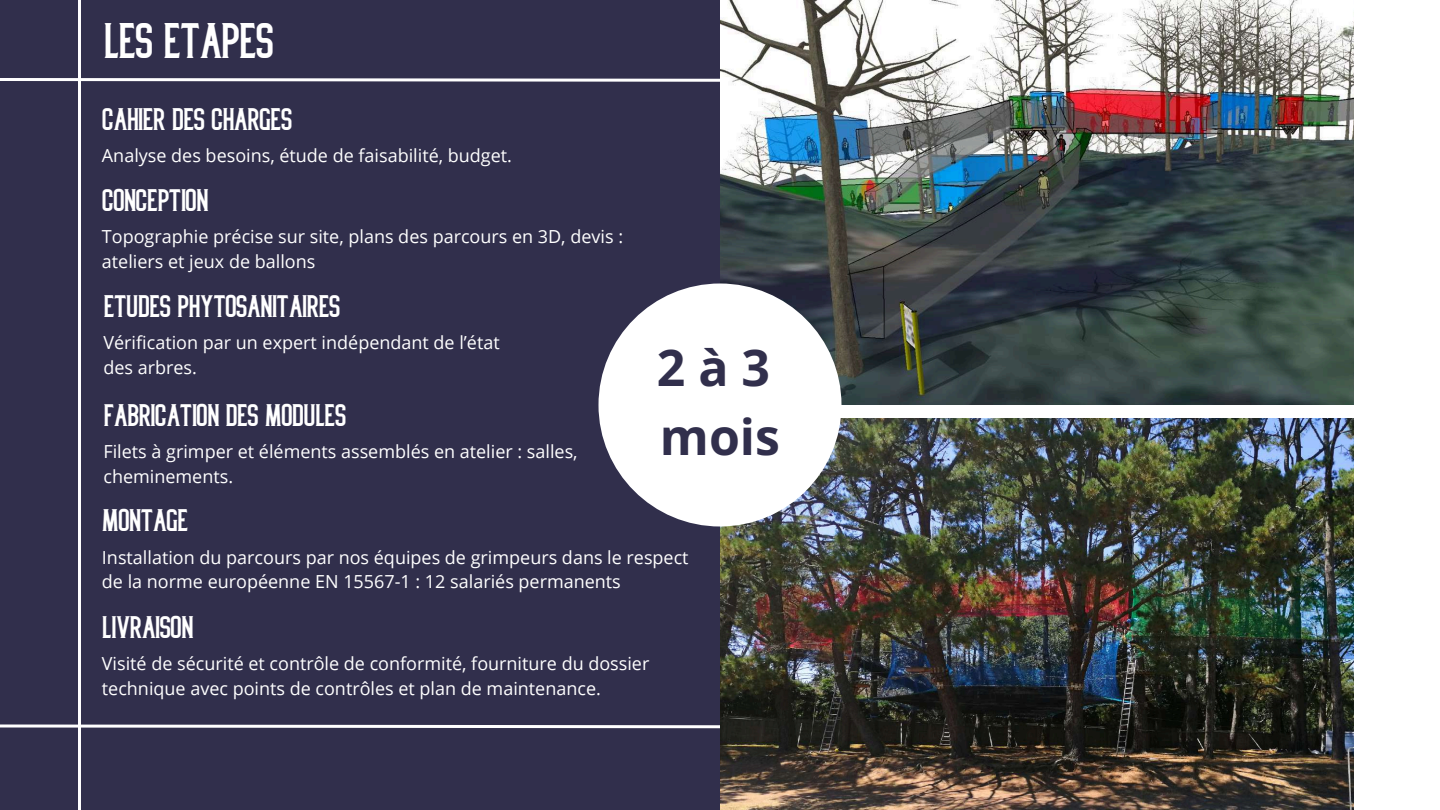
<style>
.page{position:relative;width:1440px;height:810px;background:#fff}
.page>*{position:absolute;margin:0;border:0;box-sizing:border-box;transform-origin:0 0}
.t1{font:700 50px/69px "Open Sans";color:#312f4c}
.t2{font:40px "High Life Lite";color:#fff}
.t3{font:25px "High Life Lite";color:#fff}
.t4{font:18px/24.8px "Open Sans";color:#fff}
</style>
<div class="page">
<img style="left:720px;top:0;width:634px;height:405px">
<img style="left:720px;top:418px;width:634px;height:392px">
<div style="left:0;top:0;width:720px;height:810px;background:#312f4c"></div>
<svg style="left:0;top:76px;width:1354px;height:8px"></svg>
<svg style="left:0;top:722px;width:1354px;height:9px"></svg>
<hr style="left:78px;top:0;width:3px;height:810px;background:#fff">
<div style="left:598px;top:284px;width:244px;height:242px;background:#fff;border-radius:50%"></div>
<h2 class="t2" style="left:103px;top:26px;width:171px">LES ETAPES</h2>
<h3 class="t3" style="left:102px;top:110px;width:191px">CAHIER DES CHARGES</h3>
<p class="t4" style="left:102px;top:142px;width:412px">Analyse des besoins, étude de faisabilité, budget.</p>
<h3 class="t3" style="left:102px;top:191px;width:107px">CONCEPTION</h3>
<p class="t4" style="left:102px;top:224px;width:523px">Topographie précise sur site, plans des parcours en 3D, devis : ateliers et jeux de ballons</p>
<h3 class="t3" style="left:103px;top:297px;width:238px">ETUDES PHYTOSANITAIRES</h3>
<p class="t4" style="left:103px;top:330px;width:398px">Vérification par un expert indépendant de l’état des arbres.</p>
<h3 class="t3" style="left:103px;top:406px;width:244px">FABRICATION DES MODULES</h3>
<p class="t4" style="left:103px;top:438px;width:476px">Filets à grimper et éléments assemblés en atelier : salles, cheminements.</p>
<h1 class="t1" style="left:657px;top:332px;width:125px">2à3 mois</h1>
<h3 class="t3" style="left:102px;top:511px;width:87px">MONTAGE</h3>
<p class="t4" style="left:102px;top:544px;width:588px">Installation du parcours par nos équipes de grimpeurs dans le respect de la norme européenne EN 15567-1 : 12 salariés permanents</p>
<h3 class="t3" style="left:102px;top:618px;width:92px">LIVRAISON</h3>
<p class="t4" style="left:102px;top:651px;width:549px">Visité de sécurité et contrôle de conformité, fourniture du dossier technique avec points de contrôles et plan de maintenance.</p>
</div>
